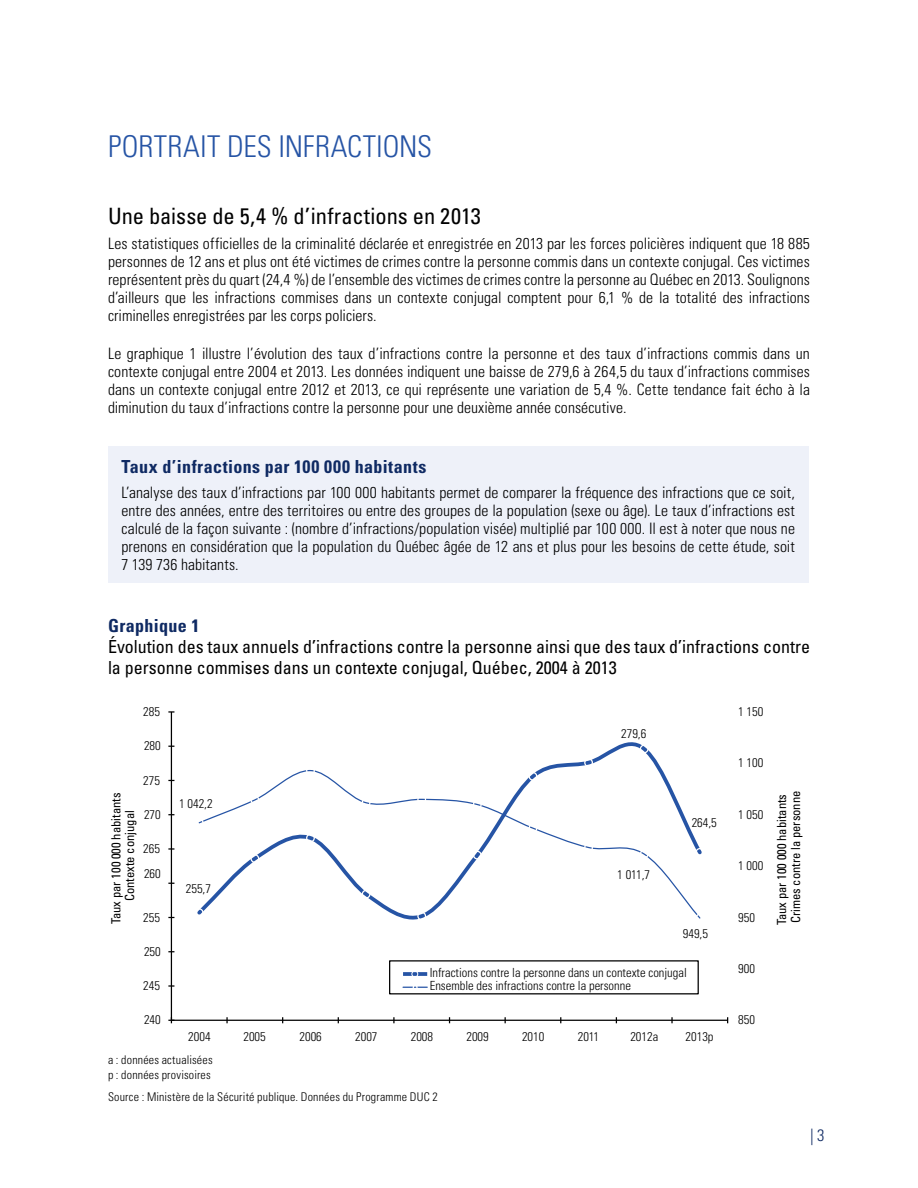
<style>
.page{position:relative;width:918px;height:1188px;background:#fff}
.page>*{position:absolute;margin:0;border:0;box-sizing:border-box;transform-origin:0 0}
.Titre_1{font:300 condensed 30px "Univers LT Std";letter-spacing:.01em;color:#2654a5}
.Titre_2{font:condensed 22.5px "Univers LT Std";color:#000}
.Titre_Graphique_Tabl{font:condensed 18px/21px "Univers LT Std";color:#000}
.Titre_3{font:700 condensed 18px "Univers LT Std";letter-spacing:.02em;color:#0f2a63}
.t1{font:300 condensed 16.5px "Univers LT Std";color:#0f2a63}
.Texte_courant{font:300 condensed 15.75px/18px "Univers LT Std";letter-spacing:.005em;color:#000;text-align:justify}
.t2{font:300 condensed 12.6px/13.2px "Univers LT Std";color:#000}
.t3{font:condensed 12.6px "Univers LT Std";color:#000}
.Note_tableau{font:300 condensed 12px/15px "Univers LT Std";letter-spacing:.015em;color:#000}
</style>
<div class="page">
<div style="left:108px;top:446px;width:700px;height:137px;background:#eef1f9"></div>
<hr style="left:171px;top:712px;width:1px;height:308px;background:#000">
<hr style="left:171px;top:1020px;width:557px;height:1px;background:#000">
<svg style="left:168px;top:1017px;width:6px;height:6px"></svg>
<svg style="left:548px;top:744px;width:112px;height:22px"></svg>
<svg style="left:197px;top:766px;width:505px;height:154px"></svg>
<div style="left:389px;top:960px;width:310px;height:34px;border:1px solid #000"></div>
<svg style="left:390px;top:967px;width:226px;height:27px"></svg>
<p class="Titre_1" style="left:108px;top:128px;width:326px">PORTRAIT DES INFRACTIONS</p>
<p class="Titre_2" style="left:108px;top:202px;width:374px">Une baisse de 5,4 % d’infractions en 2013</p>
<p class="Texte_courant" style="left:108px;top:234px;width:704px">Les statistiques officielles de la criminalité déclarée et enregistrée en 2013 par les forces policières indiquent que 18 885 personnes de 12 ans et plus ont été victimes de crimes contre la personne commis dans un contexte conjugal. Ces victimes représentent près du quart (24,4 %) de l’ensemble des victimes de crimes contre la personne au Québec en 2013. Soulignons d’ailleurs que les infractions commises dans un contexte conjugal comptent pour 6,1 % de la totalité des infractions criminelles enregistrées par les corps policiers.</p>
<p class="Texte_courant" style="left:108px;top:345px;width:704px">Le graphique 1 illustre l’évolution des taux d’infractions contre la personne et des taux d’infractions commis dans un contexte conjugal entre 2004 et 2013. Les données indiquent une baisse de 279,6 à 264,5 du taux d’infractions commises dans un contexte conjugal entre 2012 et 2013, ce qui représente une variation de 5,4 %. Cette tendance fait écho à la diminution du taux d’infractions contre la personne pour une deuxième année consécutive.</p>
<p class="Titre_3" style="left:122px;top:455px;width:307px">Taux d’infractions par 100 000 habitants</p>
<p class="Texte_courant" style="left:122px;top:483px;width:675px">L’analyse des taux d’infractions par 100 000 habitants permet de comparer la fréquence des infractions que ce soit, entre des années, entre des territoires ou entre des groupes de la population (sexe ou âge). Le taux d’infractions est calculé de la façon suivante : (nombre d’infractions/population visée) multiplié par 100 000. Il est à noter que nous ne prenons en considération que la population du Québec âgée de 12 ans et plus pour les besoins de cette étude, soit 7 139 736 habitants.</p>
<p class="Titre_3" style="left:108px;top:614px;width:93px">Graphique 1</p>
<p class="Titre_Graphique_Tabl" style="left:108px;top:636px;width:704px">Évolution des taux annuels d’infractions contre la personne ainsi que des taux d’infractions contre la personne commises dans un contexte conjugal, Québec, 2004 à 2013</p>
<p class="t2" style="left:143px;top:705px;width:18px">285</p>
<p class="t2" style="left:144px;top:739px;width:18px">280</p>
<p class="t2" style="left:143px;top:774px;width:18px">275</p>
<p class="t2" style="left:621px;top:727px;width:27px">279,6</p>
<p class="t2" style="left:738px;top:705px;width:27px">1 150</p>
<p class="t2" style="left:738px;top:756px;width:27px">1 100</p>
<p class="t3" style="left:108px;top:924px;width:133px;rotate:-90deg">Taux par 100 000 habitants</p>
<p class="t3" style="left:788px;top:923px;width:134px;rotate:-90deg">Crimes contre la personne</p>
<p class="t3" style="left:774px;top:925px;width:133px;rotate:-90deg">Taux par 100 000 habitants</p>
<p class="t2" style="left:179px;top:797px;width:35px">1 042,2</p>
<p class="t2" style="left:738px;top:808px;width:27px">1 050</p>
<p class="t2" style="left:144px;top:808px;width:18px">270</p>
<p class="t3" style="left:122px;top:901px;width:92px;rotate:-90deg">Contexte conjugal</p>
<p class="t2" style="left:692px;top:816px;width:27px">264,5</p>
<p class="t2" style="left:143px;top:842px;width:18px">265</p>
<p class="t2" style="left:738px;top:859px;width:27px">1 000</p>
<p class="t2" style="left:144px;top:867px;width:18px">260</p>
<p class="t2" style="left:617px;top:868px;width:34px">1 011,7</p>
<p class="t2" style="left:186px;top:882px;width:27px">255,7</p>
<p class="t2" style="left:738px;top:911px;width:18px">950</p>
<p class="t2" style="left:143px;top:911px;width:18px">255</p>
<p class="t2" style="left:144px;top:945px;width:18px">250</p>
<p class="t2" style="left:143px;top:979px;width:18px">245</p>
<p class="t2" style="left:144px;top:1013px;width:18px">240</p>
<p class="t2" style="left:683px;top:927px;width:27px">949,5</p>
<p class="t2" style="left:430px;top:966px;width:259px">Infractions contre la personne dans un contexte conjugal<br>Ensemble des infractions contre la personne</p>
<p class="t2" style="left:188px;top:1030px;width:24px">2004</p>
<p class="t2" style="left:243px;top:1030px;width:24px">2005</p>
<p class="t2" style="left:300px;top:1030px;width:24px">2006</p>
<p class="t2" style="left:355px;top:1030px;width:24px">2007</p>
<p class="t2" style="left:411px;top:1030px;width:24px">2008</p>
<p class="t2" style="left:466px;top:1030px;width:24px">2009</p>
<p class="t2" style="left:522px;top:1030px;width:24px">2010</p>
<p class="t2" style="left:578px;top:1030px;width:23px">2011</p>
<p class="t2" style="left:630px;top:1030px;width:29px">2012a</p>
<p class="t2" style="left:686px;top:1030px;width:29px">2013p</p>
<p class="Note_tableau" style="left:108px;top:1052px;width:106px">a : données actualisées p : données provisoires</p>
<p class="Note_tableau" style="left:108px;top:1089px;width:331px">Source : Ministère de la Sécurité publique. Données du Programme DUC 2</p>
<p class="t2" style="left:738px;top:962px;width:18px">900</p>
<p class="t2" style="left:738px;top:1013px;width:18px">850</p>
<p class="t1" style="left:810px;top:1125px;width:16px">| 3</p>
</div>
